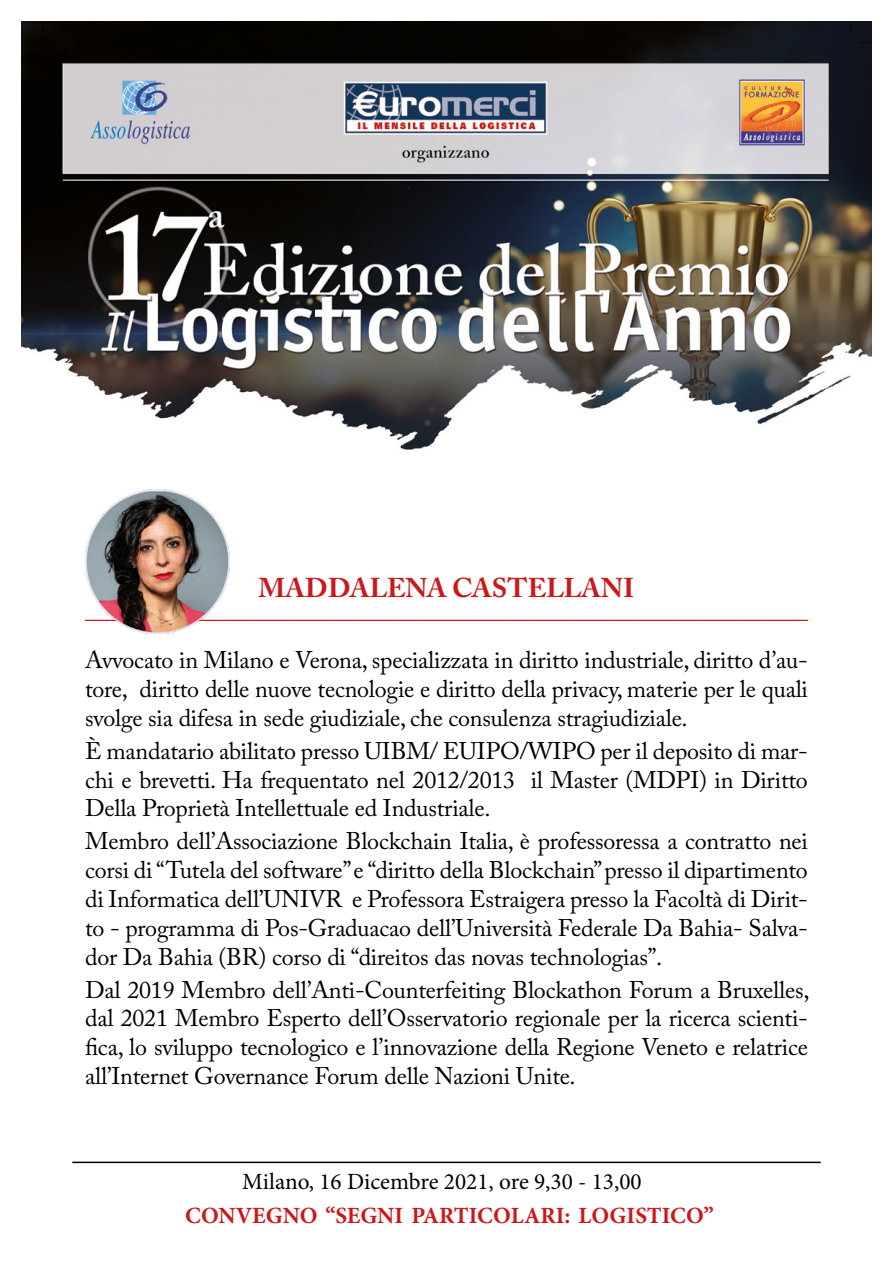
<style>
.page{position:relative;width:893px;height:1263px;background:#fff}
.page>*{position:absolute;margin:0;border:0;box-sizing:border-box;transform-origin:0 0}
.t1{font:700 27px "Adobe Caslon Pro";letter-spacing:.005em;color:#cd171a}
.t2{font:24px/28.8px "Adobe Caslon Pro";letter-spacing:-.01em;color:#000;text-align:justify}
.t3{font:700 24px "Adobe Caslon Pro";color:#cd171a}
.t4{font:700 23.25px "Minion Pro";color:#cd171a}
.t5{font:23.25px "Minion Pro";color:#000}
</style>
<div class="page">
<img style="left:21px;top:21px;width:851px;height:429px">
<hr style="left:72px;top:1161px;width:749px;height:2px;background:#000">
<img style="left:85px;top:489px;width:144px;height:144px">
<p class="t1" style="left:259px;top:572px;width:377px">MADDALENA CASTELLANI</p>
<p class="t3" style="left:85px;top:596px;width:725px">______________________________________________________________</p>
<p class="t2" style="left:85px;top:645px;width:724px">Avvocato in Milano e Verona, specializzata in diritto industriale, diritto d’au&shy;tore, diritto delle nuove tecnologie e diritto della privacy, materie per le quali svolge sia difesa in sede giudiziale, che consulenza stragiudiziale.</p>
<p class="t2" style="left:85px;top:736px;width:724px">È mandatario abilitato presso UIBM/ EUIPO/WIPO per il deposito di mar&shy;chi e brevetti. Ha frequentato nel 2012/2013 il Master (MDPI) in Diritto Della Proprietà Intellettuale ed Industriale.</p>
<p class="t2" style="left:85px;top:827px;width:724px">Membro dell’Associazione Blockchain Italia, è professoressa a contratto nei corsi di “Tutela del software” e “diritto della Blockchain” presso il dipartimento di Informatica dell’UNIVR e Professora Estraigera presso la Facoltà di Dirit&shy;to - programma di Pos-Graduacao dell’Università Federale Da Bahia- Salva&shy;dor Da Bahia (BR) corso di “direitos das novas technologias”.</p>
<p class="t2" style="left:85px;top:975px;width:726px">Dal 2019 Membro dell’Anti-Counterfeiting Blockathon Forum a Bruxelles, dal 2021 Membro Esperto dell’Osservatorio regionale per la ricerca scienti&shy;fica, lo sviluppo tecnologico e l’innovazione della Regione Veneto e relatrice all’Internet Governance Forum delle Nazioni Unite.</p>
<p class="t5" style="left:242px;top:1166px;width:401px">Milano, 16 Dicembre 2021, ore 9,30 - 13,00</p>
<p class="t4" style="left:185px;top:1199px;width:530px">CONVEGNO “SEGNI PARTICOLARI: LOGISTICO”</p>
</div>
